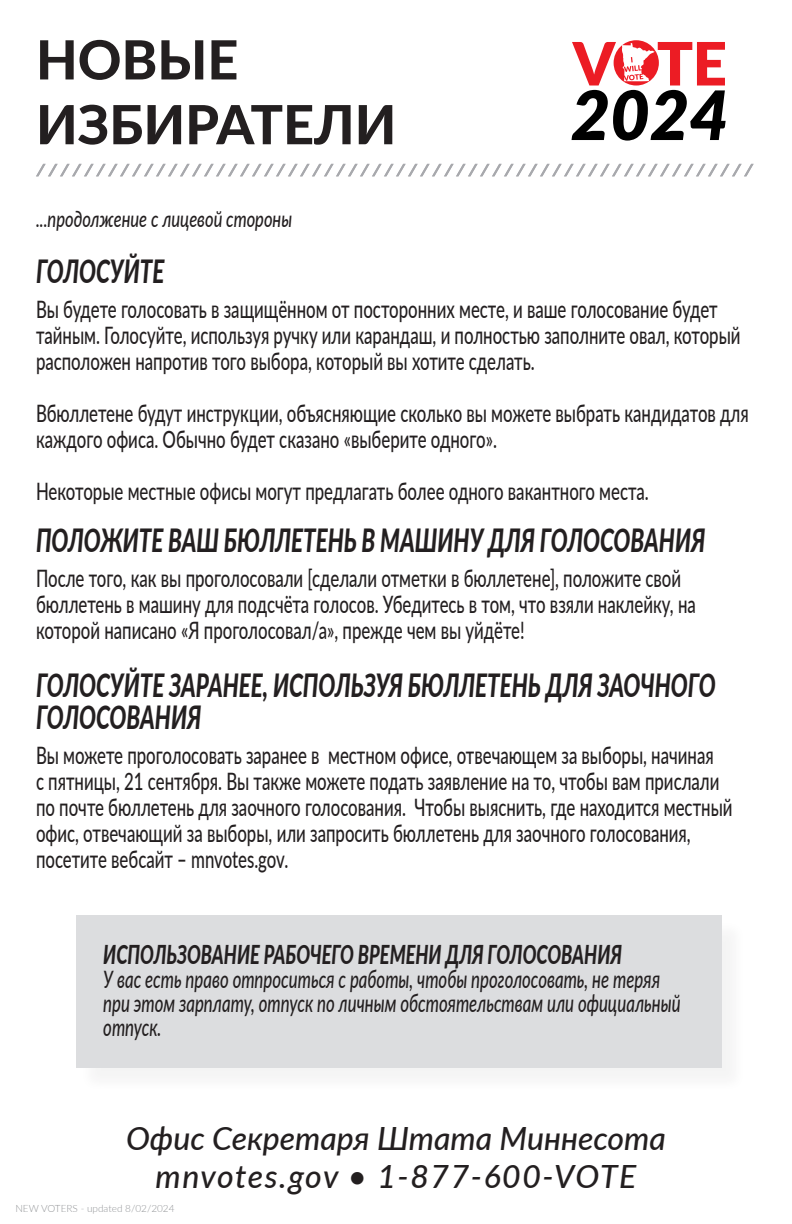
<style>
.page{position:relative;width:792px;height:1224px;background:#fff}
.page>*{position:absolute;margin:0;border:0;box-sizing:border-box;transform-origin:0 0}
.t1{font:italic 900 68.2px "Lato";color:#000}
.t2{font:800 54px/64.8px "Lato";color:#231f20}
.Heading{font:italic 800 32px/32px "Lato";color:#231f20;scale:.7 1}
.t3{font:italic 500 32px/38.4px "Lato";color:#231f20;text-align:center}
.Heading-2{font:italic 800 26px "Lato";color:#231f20;scale:.7 1}
.Body{font:500 24px/26px "Lato";color:#231f20;scale:.7 1}
.Body-2{font:italic 500 24px/24px "Lato";color:#231f20;scale:.7 1}
.Body-3{font:italic 500 22px "Lato";color:#231f20;scale:.75 1}
.t4{font:300 10px "Lato";color:#939598}
</style>
<div class="page">
<svg style="left:572px;top:42px;width:44px;height:44px"></svg>
<div style="left:614px;top:40px;width:45px;height:46px;background:#ec1c24;border-radius:50%"></div>
<svg style="left:622px;top:42px;width:103px;height:44px"></svg>
<svg style="left:40px;top:164px;width:712px;height:12px"></svg>
<div style="left:79px;top:919px;width:668px;height:174px;background:#f8f8f8"></div>
<div style="left:76px;top:916px;width:645px;height:152px;background:#dcdddf"></div>
<p class="t2" style="left:36px;top:25px;width:362px">НОВЫЕ<br>ИЗБИРАТЕЛИ</p>
<p class="Body-3" style="left:36px;top:203px;width:343px">...продолжение с лицевой стороны</p>
<p class="t1" style="left:571px;top:64px;width:160px">2024</p>
<p class="Heading" style="left:36px;top:254px;width:185px">ГОЛОСУЙТЕ</p>
<p class="Body" style="left:36px;top:295px;width:1008px">Вы будете голосовать в защищённом от посторонних месте, и ваше голосование будет тайным. Голосуйте, используя ручку или карандаш, и полностью заполните овал, который расположен напротив того выбора, который вы хотите сделать.</p>
<p class="Body" style="left:36px;top:399px;width:1020px">Вбюллетене будут инструкции, объясняющие сколько вы можете выбрать кандидатов для каждого офиса. Обычно будет сказано «выберите одного».</p>
<p class="Body" style="left:36px;top:477px;width:877px">Некоторые местные офисы могут предлагать более одного вакантного места.</p>
<p class="Heading" style="left:36px;top:523px;width:958px">ПОЛОЖИТЕ ВАШ БЮЛЛЕТЕНЬ В МАШИНУ ДЛЯ ГОЛОСОВАНИЯ</p>
<p class="Body" style="left:36px;top:564px;width:944px">После того, как вы проголосовали [сделали отметки в бюллетене], положите свой бюллетень в машину для подсчёта голосов. Убедитесь в том, что взяли наклейку, на которой написано «Я проголосовал/а», прежде чем вы уйдёте!</p>
<p class="Heading" style="left:36px;top:668px;width:972px">ГОЛОСУЙТЕ ЗАРАНЕЕ, ИСПОЛЬЗУЯ БЮЛЛЕТЕНЬ ДЛЯ ЗАОЧНОГО<br>ГОЛОСОВАНИЯ</p>
<p class="Body" style="left:36px;top:741px;width:997px">Вы можете проголосовать заранее в местном офисе, отвечающем за выборы, начиная<br>с пятницы, 21 сентября. Вы также можете подать заявление на то, чтобы вам прислали по почте бюллетень для заочного голосования. Чтобы выяснить, где находится местный офис, отвечающий за выборы, или запросить бюллетень для заочного голосования, посетите вебсайт – mnvotes.gov.</p>
<p class="Heading-2" style="left:103px;top:935px;width:743px">ИСПОЛЬЗОВАНИЕ РАБОЧЕГО ВРЕМЕНИ ДЛЯ ГОЛОСОВАНИЯ</p>
<p class="Body-2" style="left:103px;top:966px;width:826px">У вас есть право отпроситься с работы, чтобы проголосовать, не теряя при этом зарплату, отпуск по личным обстоятельствам или официальный отпуск.</p>
<p class="t3" style="left:126px;top:1118px;width:541px">Офис Секретаря Штата Миннесота mnvotes.gov • 1-877-600-VOTE</p>
<p class="t4" style="left:15px;top:1202px;width:161px">NEW VOTERS - updated 8/02/2024</p>
</div>
